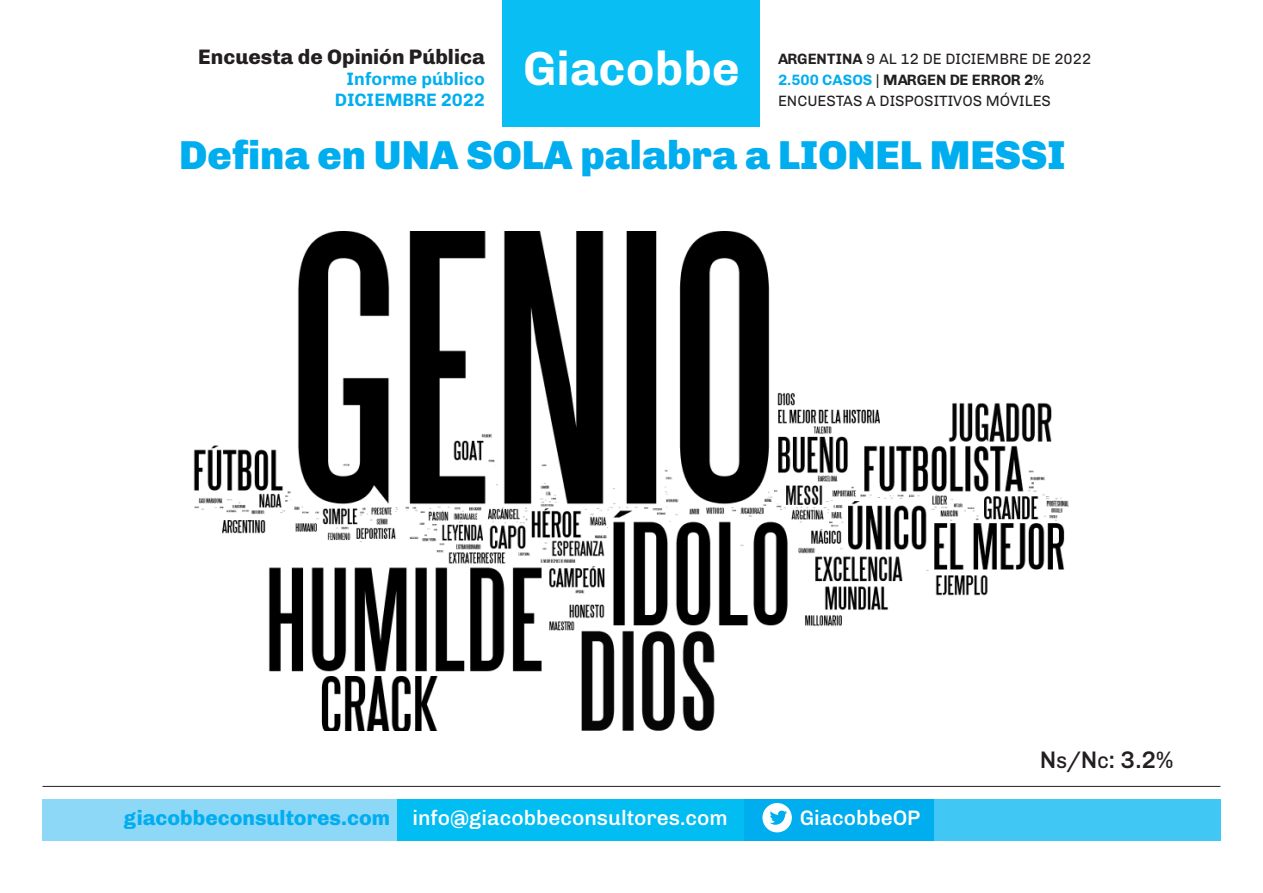
<style>
.page{position:relative;width:1263px;height:893px;background:#fff}
.page>*{position:absolute;margin:0;border:0;box-sizing:border-box;transform-origin:0 0}
.t1{font:700 48px "Chivo";color:#fff}
.t2{font:900 40.5px "Chivo";color:#00aeef}
.t3{font:500 24px "Chivo";color:#231f20}
.t4{font:500 21px "Chivo";color:#fff}
.t5{font:800 21px "Chivo";color:#231f20}
.t6{font:700 18px/21px "Chivo";color:#00aeef;text-align:right}
.t7{font:15px/21px "Chivo";color:#231f20}
.s1{font-weight:700}
.s2{font-weight:700;color:#00aeef}
.s3{font-weight:800;color:#00aeef}
.s4{font-size:16.8px}
</style>
<div class="page">
<div style="left:43px;top:799px;width:1177px;height:42px;background:#00aeef"></div>
<div style="left:43px;top:799px;width:358px;height:42px;background:#8dd7f7"></div>
<div style="left:934px;top:799px;width:286px;height:42px;background:#40c7f4"></div>
<div style="left:398px;top:799px;width:346px;height:42px;background:#01bdf2"></div>
<div style="left:762px;top:803px;width:30px;height:29px;background:#fff;border-radius:50%"></div>
<svg style="left:770px;top:811px;width:17px;height:14px"></svg>
<div style="left:503px;top:0;width:257px;height:127px;background:#09bef2"></div>
<hr style="left:43px;top:786px;width:1177px;height:1px;background:#231f20">
<img style="left:193px;top:232px;width:876px;height:498px">
<h3 class="t5" style="left:198px;top:40px;width:288px">Encuesta de Opinión Pública</h3>
<p class="t6" style="left:335px;top:67px;width:151px">Informe público<br>DICIEMBRE 2022</p>
<p class="t2" style="left:179px;top:122px;width:888px">Defina en UNA SOLA palabra a LIONEL MESSI</p>
<h1 class="t1" style="left:523px;top:31px;width:218px">Giacobbe</h1>
<p class="t7" style="left:778px;top:47px;width:315px"><span class="s1">ARGENTINA</span> 9 AL 12 DE DICIEMBRE DE 2022<br><span class="s2">2.500 CASOS</span> | <span class="s1">MARGEN DE ERROR 2%<br></span>ENCUESTAS A DISPOSITIVOS MÓVILES</p>
<h3 class="t4" style="left:124px;top:801px;width:605px"><span class="s3">giacobbeconsultores.com</span> info@giacobbeconsultores.com</h3>
<h3 class="t4" style="left:800px;top:801px;width:122px">GiacobbeOP</h3>
<p class="t3" style="left:1040px;top:741px;width:135px">N<span class="s4">s</span>/N<span class="s4">c</span>: 3.2%</p>
</div>
